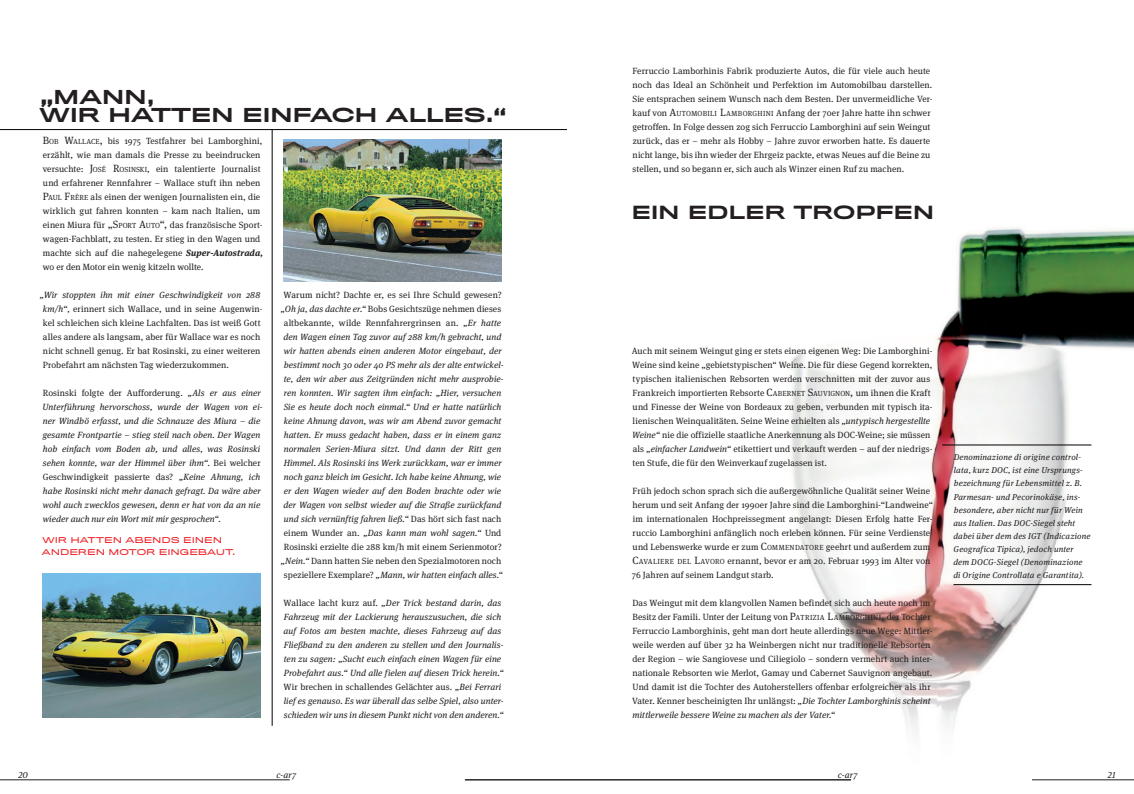
<style>
.page{position:relative;width:1134px;height:794px;background:#fff}
.page>*{position:absolute;margin:0;border:0;box-sizing:border-box;transform-origin:0 0}
.Headline1{font:500 18px/18px "Titling Gothic FB Extended";letter-spacing:-.015em;color:#231f20}
.Headline1-2{font:500 17px "Titling Gothic FB Extended";letter-spacing:-.005em;color:#231f20}
.Basis_Blocksatz{font:9px/14px "Meta Serif";letter-spacing:.01em;color:#231f20}
.Basis_Blocksatz-2{font:italic 9px/14px "Meta Serif";letter-spacing:.005em;color:#231f20}
.t1{font:italic 9px "Meta Serif Lf";color:#231f20}
.Marginalie{font:italic 8.5px/13px "Meta Serif";letter-spacing:.02em;color:#231f20}
.Hervorgehobener_Absa{font:7.5px/12px "Titling Gothic FB Extended";letter-spacing:-.005em;color:#ee1d23}
.s1{font-size:10.5px}
.s2{font-size:7.3px}
.s3{font-weight:700;font-style:italic}
.s4{font-style:italic}
.s5{font-style:normal}
</style>
<div class="page">
<img style="left:785px;top:227px;width:349px;height:554px">
<img style="left:43px;top:573px;width:218px;height:144px">
<img style="left:283px;top:139px;width:219px;height:143px">
<hr style="left:0;top:129px;width:567px;height:1px;background:#000">
<hr style="left:272px;top:130px;width:1px;height:596px;background:#000">
<hr style="left:942px;top:445px;width:149px;height:1px;background:#000">
<hr style="left:953px;top:584px;width:138px;height:1px;background:#000">
<hr style="left:0;top:779px;width:290px;height:1px;background:#231f20">
<hr style="left:465px;top:779px;width:386px;height:1px;background:#231f20">
<hr style="left:1032px;top:779px;width:102px;height:1px;background:#231f20">
<p class="Headline1" style="left:40px;top:88px;width:468px">„MANN,<br>WIR HATTEN EINFACH ALLES.“</p>
<p class="Basis_Blocksatz" style="left:43px;top:132px;width:222px"><span class="s1">B</span><span class="s2">OB</span> <span class="s1">W</span><span class="s2">ALLACE</span><span class="s1">,</span> bis 1975 Testfahrer bei Lamborghini, erzählt, wie man damals die Presse zu beeindrucken versuchte: <span class="s1">J</span><span class="s2">OSÉ</span> <span class="s1">R</span><span class="s2">OSINSKI</span>, ein talentierte Journalist und erfahrener Rennfahrer – Wallace stuft ihn neben <span class="s1">P</span><span class="s2">AUL</span> <span class="s1">F</span><span class="s2">RÈRE</span> als einen der wenigen Journalisten ein, die wirklich gut fahren konnten – kam nach Italien, um einen Miura für <span class="s1">„S</span><span class="s2">PORT</span> <span class="s1">A</span><span class="s2">UTO</span><span class="s1">“,</span> das französische Sport&shy;wagen-Fachblatt, zu testen. Er stieg in den Wagen und machte sich auf die nahegelegene <span class="s3">Super-Autostrada, </span>wo er den Motor ein wenig kitzeln wollte.</p>
<p class="Basis_Blocksatz" style="left:43px;top:286px;width:221px;text-indent:-3px"><span class="s4">„Wir stoppten ihn mit einer Geschwindigkeit von 288 km/h“,</span> erinnert sich Wallace, und in seine Augenwin&shy;kel schleichen sich kleine Lachfalten. Das ist weiß Gott alles andere als langsam, aber für Wallace war es noch nicht schnell genug. Er bat Rosinski, zu einer weiteren Probefahrt am nächsten Tag wiederzukommen.</p>
<p class="Basis_Blocksatz-2" style="left:43px;top:384px;width:222px"><span class="s5">Rosinski folgte der Aufforderung.</span> „Als er aus einer Unterführung hervorschoss, wurde der Wagen von ei&shy;ner Windbö erfasst, und die Schnauze des Miura – die gesamte Frontpartie – stieg steil nach oben. Der Wagen hob einfach vom Boden ab, und alles, was Rosinski sehen konnte, war der Himmel über ihm“. <span class="s5">Bei welcher Geschwindigkeit passierte das?</span> „Keine Ahnung, ich habe Rosinski nicht mehr danach gefragt. Da wäre aber wohl auch zwecklos gewesen, denn er hat von da an nie wieder auch nur ein Wort mit mir gesprochen“.</p>
<p class="Basis_Blocksatz-2" style="left:281px;top:286px;width:224px;text-align:center"><span class="s5">Warum nicht? Dachte er, es sei Ihre Schuld gewesen? </span>„Oh ja, das dachte er.“ <span class="s5">Bobs Gesichtszüge nehmen dieses altbekannte, wilde Rennfahrergrinsen an.</span> „Er hatte den Wagen einen Tag zuvor auf 288 km/h gebracht, und wir hatten abends einen anderen Motor eingebaut, der bestimmt noch 30 oder 40 PS mehr als der alte entwickel&shy;te, den wir aber aus Zeitgründen nicht mehr ausprobie&shy;ren konnten. Wir sagten ihm einfach: „Hier, versuchen Sie es heute doch noch einmal.“ Und er hatte natürlich keine Ahnung davon, was wir am Abend zuvor gemacht hatten. Er muss gedacht haben, dass er in einem ganz normalen Serien-Miura sitzt. Und dann der Ritt gen Himmel. Als Rosinski ins Werk zurückkam, war er immer noch ganz bleich im Gesicht. Ich habe keine Ahnung, wie er den Wagen wieder auf den Boden brachte oder wie der Wagen von selbst wieder auf die Straße zurückfand und sich vernünftig fahren ließ.“ <span class="s5">Das hört sich fast nach einem Wunder an.</span> „Das kann man wohl sagen.“ <span class="s5">Und Rosinski erzielte die 288 km/h mit einem Serienmotor? </span>„Nein.“ <span class="s5">Dann hatten Sie neben den Spezialmotoren noch speziellere Exemplare?</span> „Mann, wir hatten einfach alles.“</p>
<p class="Basis_Blocksatz-2" style="left:284px;top:594px;width:222px"><span class="s5">Wallace lacht kurz auf.</span> „Der Trick bestand darin, das Fahrzeug mit der Lackierung herauszusuchen, die sich auf Fotos am besten machte, dieses Fahrzeug auf das Fließband zu den anderen zu stellen und den Journalis&shy;ten zu sagen: „Sucht euch einfach einen Wagen für eine Probefahrt aus.“ Und alle fielen auf diesen Trick herein.“ <span class="s5">Wir brechen in schallendes Gelächter aus.</span> „Bei Ferrari lief es genauso. Es war überall das selbe Spiel, also unter&shy;schieden wir uns in diesem Punkt nicht von den anderen.“</p>
<p class="Hervorgehobener_Absa" style="left:42px;top:534px;width:195px">WIR HATTEN ABENDS EINEN<br>ANDEREN MOTOR EINGEBAUT.</p>
<p class="Basis_Blocksatz" style="left:632px;top:62px;width:302px">Ferruccio Lamborhinis Fabrik produzierte Autos, die für viele auch heute noch das Ideal an Schönheit und Perfektion im Automobilbau darstellen.<br>Sie entsprachen seinem Wunsch nach dem Besten. Der unvermeidliche Ver&shy;kauf von <span class="s1">A</span><span class="s2">UTOMOBILI</span> <span class="s1">L</span><span class="s2">AMBORGHINI</span> Anfang der 70er Jahre hatte ihn schwer getroffen. In Folge dessen zog sich Ferruccio Lamborghini auf sein Weingut zurück, das er – mehr als Hobby – Jahre zuvor erworben hatte. Es dauerte nicht lange, bis ihn wieder der Ehrgeiz packte, etwas Neues auf die Beine zu stellen, und so begann er, sich auch als Winzer einen Ruf zu machen.</p>
<p class="Headline1-2" style="left:631px;top:202px;width:304px">EIN EDLER TROPFEN</p>
<p class="Basis_Blocksatz" style="left:632px;top:342px;width:302px">Auch mit seinem Weingut ging er stets einen eigenen Weg: Die Lamborghini-Weine sind keine „gebietstypischen“ Weine. Die für diese Gegend korrekten, typischen italienischen Rebsorten werden verschnitten mit der zuvor aus Frankreich importierten Rebsorte <span class="s1">C</span><span class="s2">ABERNET</span> <span class="s1">S</span><span class="s2">AUVIGNON</span><span class="s1">,</span> um ihnen die Kraft und Finesse der Weine von Bordeaux zu geben, verbunden mit typisch ita&shy;lienischen Weinqualitäten. Seine Weine erhielten als <span class="s4">„untypisch hergestellte Weine“</span> nie die offizielle staatliche Anerkennung als DOC-Weine; sie müssen als <span class="s4">„einfacher Landwein“</span> etikettiert und verkauft werden – auf der niedrigs&shy;ten Stufe, die für den Weinverkauf zugelassen ist.</p>
<p class="Basis_Blocksatz" style="left:632px;top:482px;width:303px">Früh jedoch schon sprach sich die außergewöhnliche Qualität seiner Weine herum und seit Anfang der 1990er Jahre sind die Lamborghini-“Landweine“ im internationalen Hochpreissegment angelangt: Diesen Erfolg hatte Fer&shy;ruccio Lamborghini anfänglich noch erleben können. Für seine Verdienste und Lebenswerke wurde er zum <span class="s1">C</span><span class="s2">OMM ENDATORE</span> geehrt und außerdem zum <span class="s1">C</span> <span class="s2">AVALIERE DEL</span> <span class="s1">L</span><span class="s2">AVORO</span> ernannt, bevor er am 20. Februar 1993 im Alter von 76 Jahren auf seinem Landgut starb.</p>
<p class="Basis_Blocksatz" style="left:632px;top:594px;width:302px">Das Weingut mit dem klangvollen Namen befindet sich auch heute noch im Besitz der Famili. Unter der Leitung von <span class="s1">P</span><span class="s2">ATRIZIA</span> <span class="s1">L</span><span class="s2">AMBORGHINI</span><span class="s1">,</span> der Tochter Ferruccio Lamborghinis, geht man dort heute allerdings neue Wege: Mittler&shy;weile werden auf über 32 ha Weinbergen nicht nur traditionelle Rebsorten der Region – wie Sangiovese und Ciliegiolo – sondern vermehrt auch inter&shy;nationale Rebsorten wie Merlot, Gamay und Cabernet Sauvignon angebaut.<br>Und damit ist die Tochter des Autoherstellers offenbar erfolgreicher als ihr Vater. Kenner bescheinigten Ihr unlängst: <span class="s4">„Die Tochter Lamborghinis scheint mittlerweile bessere Weine zu machen als der Vater.“</span></p>
<p class="Marginalie" style="left:953px;top:450px;width:139px">Denominazione di origine control&shy;lata, kurz DOC, ist eine Ursprungs&shy;bezeichnung für Lebensmittel z. B.<br>Parmesan- und Pecorinokäse, ins&shy;besondere, aber nicht nur für Wein aus Italien. Das DOC-Siegel steht dabei über dem des IGT (Indicazione Geografica Tipica), jedoch unter dem DOCG-Siegel (Denominazione di Origine Controllata e Garantita).</p>
<p class="t1" style="left:18px;top:767px;width:11px">20</p>
<p class="Basis_Blocksatz-2" style="left:276px;top:767px;width:21px">c-ar7</p>
<p class="Basis_Blocksatz-2" style="left:838px;top:767px;width:21px">c-ar7</p>
<p class="t1" style="left:1108px;top:767px;width:9px">21</p>
</div>
